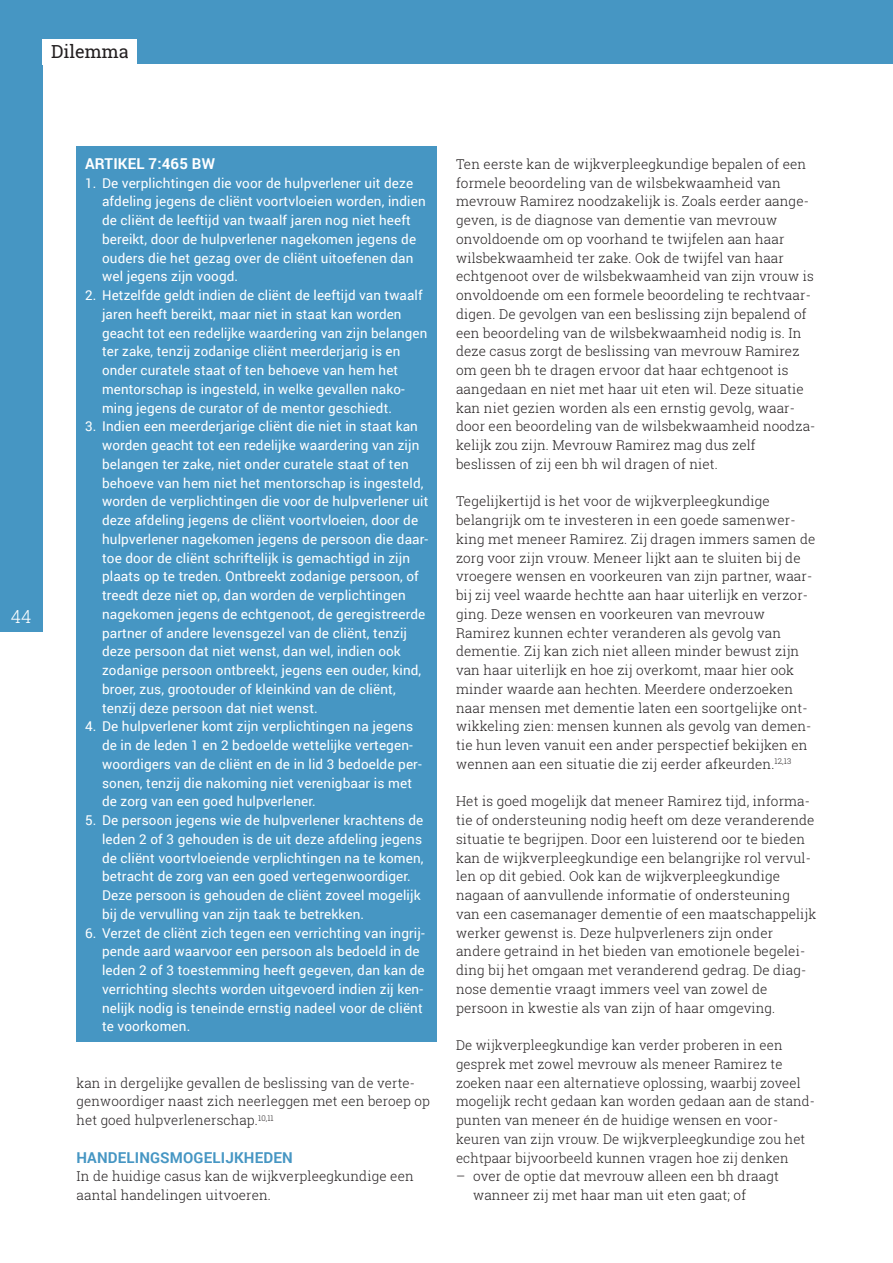
<style>
.page{position:relative;width:893px;height:1263px;background:#fff}
.page>*{position:absolute;margin:0;border:0;box-sizing:border-box;transform-origin:0 0}
.t1{font:18px "Roboto Slab";color:#231f20}
.t2{font:300 18px "Roboto Slab";color:#fff}
.t3{font:700 15px "Roboto";letter-spacing:.01em;color:#4696c3}
.t4{font:700 15px "Roboto";letter-spacing:.01em;color:#fff}
.t5{font:300 13.5px/18.8px "Roboto Slab";letter-spacing:.01em;color:#231f20}
.t6{font:13.5px/18.8px "Roboto";letter-spacing:.01em;color:#fff}
</style>
<div class="page">
<div style="left:0;top:0;width:43px;height:631px;background:#4696c3"></div>
<div style="left:0;top:0;width:893px;height:64px;background:#4696c3"></div>
<div style="left:43px;top:39px;width:94px;height:26px;background:#fff"></div>
<div style="left:77px;top:147px;width:360px;height:32px;background:#4696c3"></div>
<div style="left:77px;top:167px;width:360px;height:124px;background:#4696c3"></div>
<div style="left:77px;top:279px;width:360px;height:144px;background:#4696c3"></div>
<div style="left:77px;top:411px;width:360px;height:312px;background:#4696c3"></div>
<div style="left:77px;top:711px;width:360px;height:105px;background:#4696c3"></div>
<div style="left:77px;top:804px;width:360px;height:125px;background:#4696c3"></div>
<div style="left:77px;top:917px;width:360px;height:124px;background:#4696c3"></div>
<h1 class="t1" style="left:51px;top:39px;width:79px">Dilemma</h1>
<h1 class="t2" style="left:11px;top:604px;width:22px">44</h1>
<p class="t4" style="left:85px;top:153px;width:132px">ARTIKEL 7:465 BW</p>
<p class="t6" style="left:102px;top:173px;width:325px;text-indent:-17px">1. De verplichtingen die voor de hulpverlener uit deze afdeling jegens de cliënt voortvloeien worden, indien de cliënt de leeftijd van twaalf jaren nog niet heeft bereikt, door de hulpverlener nagekomen jegens de ouders die het gezag over de cliënt uitoefenen dan wel jegens zijn voogd.</p>
<p class="t6" style="left:102px;top:285px;width:327px;text-indent:-17px">2. Hetzelfde geldt indien de cliënt de leeftijd van twaalf jaren heeft bereikt, maar niet in staat kan worden geacht tot een redelijke waardering van zijn belangen ter zake, tenzij zodanige cliënt meerderjarig is en onder curatele staat of ten behoeve van hem het mentorschap is ingesteld, in welke gevallen nako&shy;ming jegens de curator of de mentor geschiedt.</p>
<p class="t6" style="left:102px;top:417px;width:328px;text-indent:-17px">3. Indien een meerderjarige cliënt die niet in staat kan worden geacht tot een redelijke waardering van zijn belangen ter zake, niet onder curatele staat of ten behoeve van hem niet het mentorschap is ingesteld, worden de verplichtingen die voor de hulpverlener uit deze afdeling jegens de cliënt voortvloeien, door de hulpverlener nagekomen jegens de persoon die daar&shy;toe door de cliënt schriftelijk is gemachtigd in zijn plaats op te treden. Ontbreekt zodanige persoon, of treedt deze niet op, dan worden de verplichtingen nagekomen jegens de echtgenoot, de geregistreerde partner of andere levensgezel van de cliënt, tenzij deze persoon dat niet wenst, dan wel, indien ook zodanige persoon ontbreekt, jegens een ouder, kind, broer, zus, grootouder of kleinkind van de cliënt, tenzij deze persoon dat niet wenst.</p>
<p class="t6" style="left:102px;top:717px;width:321px;text-indent:-17px">4. De hulpverlener komt zijn verplichtingen na jegens de in de leden 1 en 2 bedoelde wettelijke vertegen&shy;woordigers van de cliënt en de in lid 3 bedoelde per&shy;sonen, tenzij die nakoming niet verenigbaar is met de zorg van een goed hulpverlener.</p>
<p class="t6" style="left:102px;top:810px;width:323px;text-indent:-17px">5. De persoon jegens wie de hulpverlener krachtens de leden 2 of 3 gehouden is de uit deze afdeling jegens de cliënt voortvloeiende verplichtingen na te komen, betracht de zorg van een goed vertegenwoordiger.<br>Deze persoon is gehouden de cliënt zoveel mogelijk bij de vervulling van zijn taak te betrekken.</p>
<p class="t6" style="left:102px;top:923px;width:324px;text-indent:-17px">6. Verzet de cliënt zich tegen een verrichting van ingrij&shy;pende aard waarvoor een persoon als bedoeld in de leden 2 of 3 toestemming heeft gegeven, dan kan de verrichting slechts worden uitgevoerd indien zij ken&shy;nelijk nodig is teneinde ernstig nadeel voor de cliënt te voorkomen.</p>
<p class="t5" style="left:77px;top:1073px;width:355px">kan in dergelijke gevallen de beslissing van de verte&shy;genwoordiger naast zich neerleggen met een beroep op het goed hulpverlenerschap.<sup>10,11</sup></p>
<p class="t3" style="left:77px;top:1147px;width:218px">HANDELINGSMOGELIJKHEDEN</p>
<p class="t5" style="left:77px;top:1167px;width:339px">In de huidige casus kan de wijkverpleegkundige een aantal handelingen uitvoeren.</p>
<p class="t5" style="left:456px;top:154px;width:361px">Ten eerste kan de wijkverpleegkundige bepalen of een formele beoordeling van de wilsbekwaamheid van mevrouw Ramirez noodzakelijk is. Zoals eerder aange&shy;geven, is de diagnose van dementie van mevrouw onvoldoende om op voorhand te twijfelen aan haar wilsbekwaamheid ter zake. Ook de twijfel van haar echtgenoot over de wilsbekwaamheid van zijn vrouw is onvoldoende om een formele beoordeling te rechtvaar&shy;digen. De gevolgen van een beslissing zijn bepalend of een beoordeling van de wilsbekwaamheid nodig is. In deze casus zorgt de beslissing van mevrouw Ramirez om geen bh te dragen ervoor dat haar echtgenoot is aangedaan en niet met haar uit eten wil. Deze situatie kan niet gezien worden als een ernstig gevolg, waar&shy;door een beoordeling van de wilsbekwaamheid noodza&shy;kelijk zou zijn. Mevrouw Ramirez mag dus zelf beslissen of zij een bh wil dragen of niet.</p>
<p class="t5" style="left:456px;top:492px;width:361px">Tegelijkertijd is het voor de wijkverpleegkundige belangrijk om te investeren in een goede samenwer&shy;king met meneer Ramirez. Zij dragen immers samen de zorg voor zijn vrouw. Meneer lijkt aan te sluiten bij de vroegere wensen en voorkeuren van zijn partner, waar&shy;bij zij veel waarde hechtte aan haar uiterlijk en verzor&shy;ging. Deze wensen en voorkeuren van mevrouw Ramirez kunnen echter veranderen als gevolg van dementie. Zij kan zich niet alleen minder bewust zijn van haar uiterlijk en hoe zij overkomt, maar hier ook minder waarde aan hechten. Meerdere onderzoeken naar mensen met dementie laten een soortgelijke ont&shy;wikkeling zien: mensen kunnen als gevolg van demen&shy;tie hun leven vanuit een ander perspectief bekijken en wennen aan een situatie die zij eerder afkeurden.<sup>12,13</sup></p>
<p class="t5" style="left:456px;top:792px;width:362px">Het is goed mogelijk dat meneer Ramirez tijd, informa&shy;tie of ondersteuning nodig heeft om deze veranderende situatie te begrijpen. Door een luisterend oor te bieden kan de wijkverpleegkundige een belangrijke rol vervul&shy;len op dit gebied. Ook kan de wijkverpleegkundige nagaan of aanvullende informatie of ondersteuning van een casemanager dementie of een maatschappelijk werker gewenst is. Deze hulpverleners zijn onder andere getraind in het bieden van emotionele begelei&shy;ding bij het omgaan met veranderend gedrag. De diag&shy;nose dementie vraagt immers veel van zowel de persoon in kwestie als van zijn of haar omgeving.</p>
<p class="t5" style="left:456px;top:1035px;width:360px">De wijkverpleegkundige kan verder proberen in een gesprek met zowel mevrouw als meneer Ramirez te zoeken naar een alternatieve oplossing, waarbij zoveel mogelijk recht gedaan kan worden gedaan aan de stand&shy;punten van meneer én de huidige wensen en voor&shy;keuren van zijn vrouw. De wijkverpleegkundige zou het echtpaar bijvoorbeeld kunnen vragen hoe zij denken</p>
<p class="t5" style="left:473px;top:1167px;width:307px;text-indent:-17px">– over de optie dat mevrouw alleen een bh draagt wanneer zij met haar man uit eten gaat; of</p>
</div>
